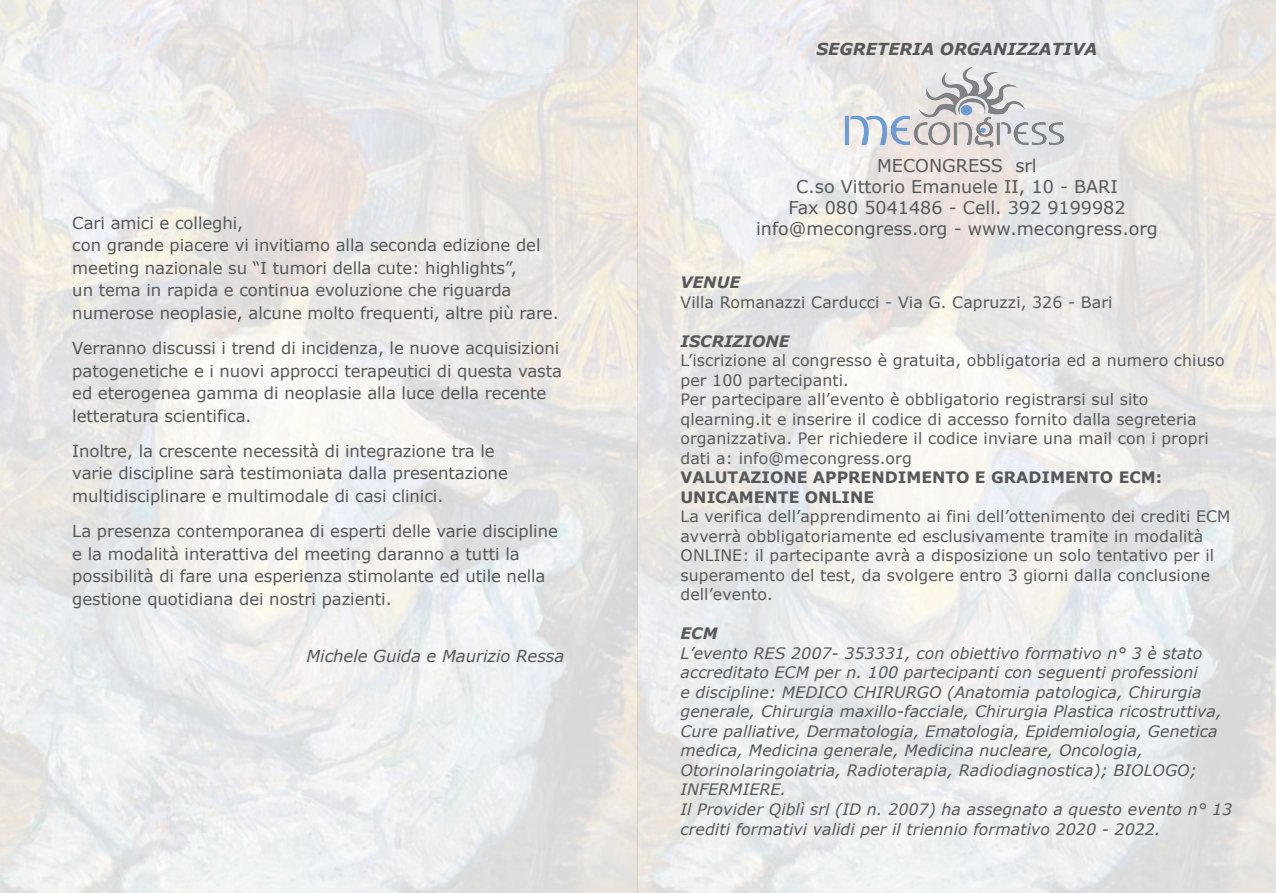
<style>
.page{position:relative;width:1276px;height:893px;background:#fff}
.page>*{position:absolute;margin:0;border:0;box-sizing:border-box;transform-origin:0 0}
.Normale_wrd_4{font:17.55px "Verdana";color:#57585a}
.t1{font:16.5px/22.5px "Verdana";letter-spacing:-.005em;color:#57585a}
.t2{font:italic 16.5px "Verdana";letter-spacing:-.005em;color:#57585a}
.Normale_wrd_4-2{font:italic 700 16.5px "Verdana";color:#57585a}
.t3{font:15.75px/19.5px "Verdana";letter-spacing:.005em;color:#57585a}
.t4{font:italic 15.75px/19.5px "Verdana";letter-spacing:.005em;color:#57585a}
.t5{font:700 15.75px/19.5px "Verdana";color:#57585a}
.Normale_wrd_4-3{font:italic 700 15.75px "Verdana";color:#57585a}
</style>
<div class="page">
<svg style="left:0;top:0;width:638px;height:893px"></svg>
<img style="left:844px;top:67px;width:219px;height:80px">
<p class="t1" style="left:72px;top:211px;width:172px">Cari amici e colleghi,</p>
<p class="t1" style="left:72px;top:234px;width:488px">con grande piacere vi invitiamo alla seconda edizione del meeting nazionale su “I tumori della cute: highlights”,<br>un tema in rapida e continua evoluzione che riguarda numerose neoplasie, alcune molto frequenti, altre più rare.</p>
<p class="t1" style="left:72px;top:337px;width:491px">Verranno discussi i trend di incidenza, le nuove acquisizioni patogenetiche e i nuovi approcci terapeutici di questa vasta ed eterogenea gamma di neoplasie alla luce della recente letteratura scientifica.</p>
<p class="t1" style="left:72px;top:439px;width:437px">Inoltre, la crescente necessità di integrazione tra le varie discipline sarà testimoniata dalla presentazione multidisciplinare e multimodale di casi clinici.</p>
<p class="t1" style="left:72px;top:520px;width:487px">La presenza contemporanea di esperti delle varie discipline e la modalità interattiva del meeting daranno a tutti la possibilità di fare una esperienza stimolante ed utile nella gestione quotidiana dei nostri pazienti.</p>
<p class="t2" style="left:306px;top:645px;width:259px">Michele Guida e Maurizio Ressa</p>
<p class="Normale_wrd_4-2" style="left:816px;top:37px;width:282px">SEGRETERIA ORGANIZZATIVA</p>
<p class="Normale_wrd_4" style="left:877px;top:153px;width:161px">MECONGRESS srl</p>
<p class="Normale_wrd_4" style="left:796px;top:174px;width:323px">C.so Vittorio Emanuele II, 10 - BARI</p>
<p class="Normale_wrd_4" style="left:788px;top:195px;width:339px">Fax 080 5041486 - Cell. 392 9199982</p>
<p class="Normale_wrd_4" style="left:756px;top:216px;width:403px">info@mecongress.org - www.mecongress.org</p>
<p class="Normale_wrd_4-3" style="left:680px;top:272px;width:61px">VENUE</p>
<p class="t3" style="left:680px;top:292px;width:433px">Villa Romanazzi Carducci - Via G. Capruzzi, 326 - Bari</p>
<p class="Normale_wrd_4-3" style="left:680px;top:330px;width:111px">ISCRIZIONE</p>
<p class="t3" style="left:680px;top:351px;width:545px">L’iscrizione al congresso è gratuita, obbligatoria ed a numero chiuso per 100 partecipanti.</p>
<p class="t3" style="left:680px;top:390px;width:469px">Per partecipare all’evento è obbligatorio registrarsi sul sito</p>
<p class="t3" style="left:680px;top:409px;width:530px">qlearning.it e inserire il codice di accesso fornito dalla segreteria organizzativa. Per richiedere il codice inviare una mail con i propri dati a: info@mecongress.org</p>
<p class="t5" style="left:680px;top:468px;width:483px">VALUTAZIONE APPRENDIMENTO E GRADIMENTO ECM:<br>UNICAMENTE ONLINE</p>
<p class="t3" style="left:680px;top:507px;width:551px">La verifica dell’apprendimento ai fini dell’ottenimento dei crediti ECM avverrà obbligatoriamente ed esclusivamente tramite in modalità ONLINE: il partecipante avrà a disposizione un solo tentativo per il superamento del test, da svolgere entro 3 giorni dalla conclusione dell’evento.</p>
<p class="Normale_wrd_4-3" style="left:680px;top:623px;width:39px">ECM</p>
<p class="t4" style="left:680px;top:643px;width:543px">L’evento RES 2007- 353331, con obiettivo formativo n° 3 è stato accreditato ECM per n. 100 partecipanti con seguenti professioni<br>e discipline: MEDICO CHIRURGO (Anatomia patologica, Chirurgia generale, Chirurgia maxillo-facciale, Chirurgia Plastica ricostruttiva, Cure palliative, Dermatologia, Ematologia, Epidemiologia, Genetica medica, Medicina generale, Medicina nucleare, Oncologia, Otorinolaringoiatria, Radioterapia, Radiodiagnostica); BIOLOGO; INFERMIERE.</p>
<p class="t4" style="left:680px;top:799px;width:553px">Il Provider Qiblì srl (ID n. 2007) ha assegnato a questo evento n° 13 crediti formativi validi per il triennio formativo 2020 - 2022.</p>
</div>
